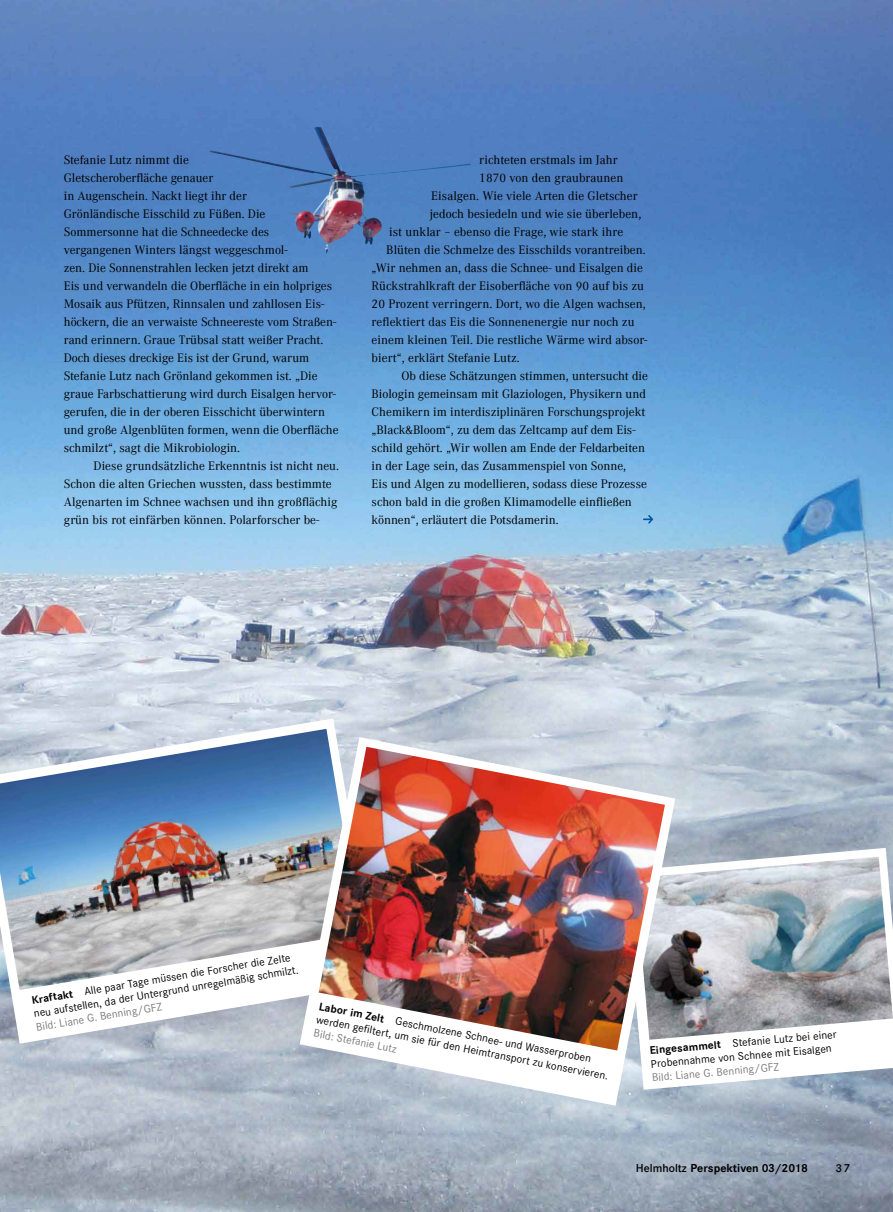
<style>
.page{position:relative;width:893px;height:1212px;background:#fff}
.page>*{position:absolute;margin:0;border:0;box-sizing:border-box;transform-origin:0 0}
.t1{font:12.75px/18px "Corporate A";color:#000}
.t2{font:700 12px "Corporate S";color:#000}
.t3{font:600 12px "Corporate S";color:#000}
.t4{font:11.4px/14px "Corporate S";color:#000}
.t5{font:11.4px "Corporate S";color:#7c7b7b}
.t6{font:700 11.4px "Corporate S";color:#000}
.s1{font-weight:700}
.s2{font-weight:600}
</style>
<div class="page">
<img style="left:0;top:0;width:893px;height:1212px">
<svg style="left:643px;top:515px;width:10px;height:9px"></svg>
<svg style="left:675px;top:848px;width:218px;height:242px"></svg>
<svg style="left:0;top:718px;width:378px;height:325px"></svg>
<img style="left:0;top:729px;width:361px;height:261px">
<img style="left:675px;top:857px;width:218px;height:183px">
<svg style="left:300px;top:737px;width:375px;height:369px"></svg>
<img style="left:319px;top:747px;width:346px;height:303px">
<img style="left:209px;top:128px;width:159px;height:125px">
<p class="t1" style="left:64px;top:150px;width:276px">Stefanie Lutz nimmt die<br>Gletscheroberfläche genauer<br>in Augenschein. Nackt liegt ihr der<br>Grönländische Eisschild zu Füßen. Die Sommersonne hat die Schneedecke des vergangenen Winters längst weggeschmol-<br>zen. Die Sonnenstrahlen lecken jetzt direkt am<br>Eis und verwandeln die Oberfläche in ein holpriges Mosaik aus Pfützen, Rinnsalen und zahllosen Eis&shy;höckern, die an verwaiste Schneereste vom Straßen&shy;rand erinnern. Graue Trübsal statt weißer Pracht.<br>Doch dieses dreckige Eis ist der Grund, warum Stefanie Lutz nach Grönland gekommen ist. „Die graue Farbschattierung wird durch Eisalgen hervor&shy;gerufen, die in der oberen Eisschicht überwintern und große Algenblüten formen, wenn die Oberfläche schmilzt“, sagt die Mikrobiologin.</p>
<p class="t1" style="left:64px;top:456px;width:277px;text-indent:30px">Diese grundsätzliche Erkenntnis ist nicht neu.<br>Schon die alten Griechen wussten, dass bestimmte Algenarten im Schnee wachsen und ihn großflächig grün bis rot einfärben können. Polarforscher be-</p>
<p class="t1" style="left:479px;top:150px;width:140px">richteten erstmals im Jahr</p>
<p class="t1" style="left:479px;top:168px;width:146px">1870 von den graubraunen</p>
<p class="t1" style="left:431px;top:186px;width:208px">Eisalgen. Wie viele Arten die Gletscher</p>
<p class="t1" style="left:430px;top:204px;width:213px">jedoch besiedeln und wie sie überleben,</p>
<p class="t1" style="left:389px;top:222px;width:235px">ist unklar – ebenso die Frage, wie stark ihre</p>
<p class="t1" style="left:386px;top:240px;width:261px">Blüten die Schmelze des Eisschilds vorantreiben.</p>
<p class="t1" style="left:372px;top:258px;width:273px">„Wir nehmen an, dass die Schnee- und Eisalgen die</p>
<p class="t1" style="left:372px;top:276px;width:274px">Rückstrahlkraft der Eisoberfläche von 90 auf bis zu</p>
<p class="t1" style="left:372px;top:294px;width:276px">20 Prozent verringern. Dort, wo die Algen wachsen,</p>
<p class="t1" style="left:372px;top:312px;width:264px">reflektiert das Eis die Sonnenenergie nur noch zu</p>
<p class="t1" style="left:372px;top:330px;width:277px">einem kleinen Teil. Die restliche Wärme wird absor-</p>
<p class="t1" style="left:372px;top:348px;width:150px">biert“, erklärt Stefanie Lutz.</p>
<p class="t1" style="left:401px;top:366px;width:248px">Ob diese Schätzungen stimmen, untersucht die</p>
<p class="t1" style="left:372px;top:384px;width:276px">Biologin gemeinsam mit Glaziologen, Physikern und</p>
<p class="t1" style="left:372px;top:402px;width:275px">Chemikern im interdisziplinären Forschungsprojekt</p>
<p class="t1" style="left:372px;top:420px;width:266px">„Black&amp;Bloom“, zu dem das Zeltcamp auf dem Eis-</p>
<p class="t1" style="left:372px;top:438px;width:275px">schild gehört. „Wir wollen am Ende der Feldarbeiten</p>
<p class="t1" style="left:372px;top:456px;width:256px">in der Lage sein, das Zusammenspiel von Sonne,</p>
<p class="t1" style="left:372px;top:474px;width:277px">Eis und Algen zu modellieren, sodass diese Prozesse</p>
<p class="t1" style="left:372px;top:492px;width:262px">schon bald in die großen Klimamodelle einfließen</p>
<p class="t1" style="left:372px;top:510px;width:189px">können“, erläutert die Potsdamerin.</p>
<p class="t4" style="left:30px;top:991px;width:270px;rotate:-9deg"><span class="s1">Kraftakt</span> Alle paar Tage müssen die Forscher die Zelte neu aufstellen, da der Untergrund unregelmäßig schmilzt.</p>
<p class="t5" style="left:35px;top:1019px;width:129px;rotate:-9deg">Bild: Liane G. Benning/GFZ</p>
<p class="t6" style="left:321px;top:998px;width:68px;rotate:11deg">Labor im Zelt</p>
<p class="t4" style="left:397px;top:1013px;width:201px;rotate:11deg">Geschmolzene Schnee- und Wasserproben</p>
<p class="t4" style="left:318px;top:1012px;width:299px;rotate:11deg">werden gefi ltert, um sie für den Heimtransport zu konservieren.</p>
<p class="t5" style="left:315px;top:1025px;width:86px;rotate:11deg">Bild: Stefanie Lutz</p>
<p class="t4" style="left:649px;top:1043px;width:189px;rotate:-5deg"><span class="s1">Eingesammelt</span> Stefanie Lutz bei einer<br>Probennahme von Schnee mit Eisalgen</p>
<p class="t5" style="left:651px;top:1070px;width:129px;rotate:-5deg">Bild: Liane G. Benning/GFZ</p>
<p class="t2" style="left:636px;top:1159px;width:173px"><span class="s2">Helmholtz</span> Perspektiven 03/2018</p>
<p class="t3" style="left:835px;top:1159px;width:16px">37</p>
</div>
